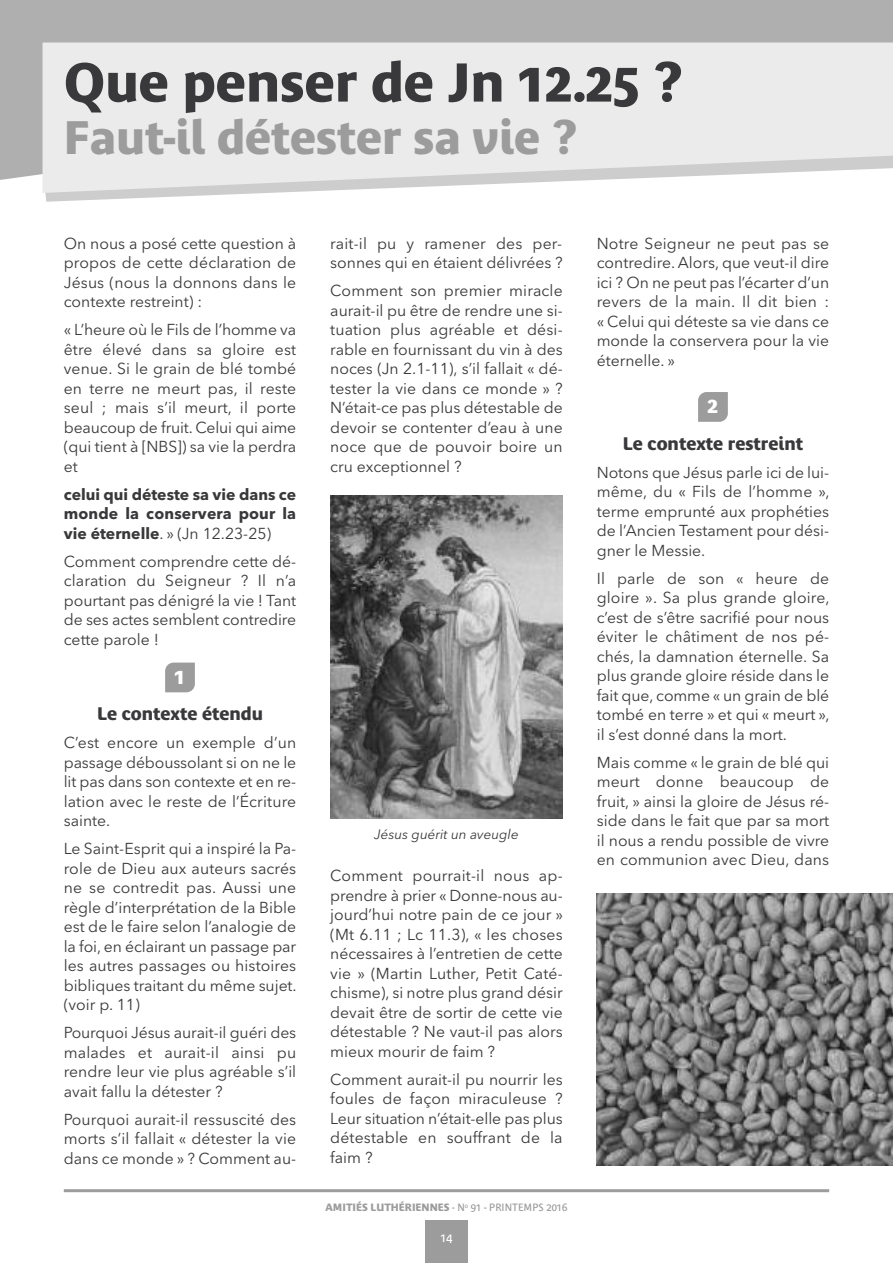
<style>
.page{position:relative;width:893px;height:1263px;background:#fff}
.page>*{position:absolute;margin:0;border:0;box-sizing:border-box;transform-origin:0 0}
.t1{font:700 54px "Bienvenue";color:#39383a}
.t2{font:700 46.5px "Bienvenue";color:#9c9c9c}
.t3{font:700 21px "Bienvenue";color:#fff}
.t4{font:700 18px "Bienvenue";color:#39383a}
.t5{font:15.75px/19.5px "Avenir Next";color:#39383a;text-align:justify}
.t6{font:700 15.75px/19.5px "Avenir Next";color:#39383a;text-align:justify}
.t7{font:italic 13.5px "Avenir Next";color:#39383a}
.t8{font:12px "Bienvenue";color:#fff}
.t9{font:700 10.5px "Bienvenue";color:#9c9c9c}
.s1{font-weight:400}
</style>
<div class="page">
<hr style="left:64px;top:1189px;width:765px;height:3px;background:#9c9c9c">
<div style="left:425px;top:1220px;width:43px;height:43px;background:#9c9c9c"></div>
<svg style="left:165px;top:663px;width:30px;height:29px"></svg>
<svg style="left:698px;top:392px;width:30px;height:30px"></svg>
<img style="left:330px;top:496px;width:233px;height:322px">
<svg style="left:45px;top:193px;width:217px;height:9px"></svg>
<div style="left:0;top:0;width:893px;height:180px;background:#b0afb0"></div>
<svg style="left:43px;top:43px;width:850px;height:150px;background:#eaeaea"></svg>
<img style="left:597px;top:893px;width:296px;height:272px">
<h1 class="t1" style="left:64px;top:51px;width:621px">Que penser de Jn 12.25 ?</h1>
<h2 class="t2" style="left:64px;top:110px;width:516px">Faut-il détester sa vie ?</h2>
<p class="t5" style="left:64px;top:233px;width:234px">On nous a posé cette question à propos de cette déclaration de Jésus (nous la donnons dans le contexte restreint) :</p>
<p class="t5" style="left:64px;top:319px;width:234px">« L’heure où le Fils de l’homme va être élevé dans sa gloire est venue. Si le grain de blé tombé en terre ne meurt pas, il reste seul ; mais s’il meurt, il porte beaucoup de fruit. Celui qui aime (qui tient à [NBS]) sa vie la perdra et</p>
<p class="t6" style="left:64px;top:484px;width:234px">celui qui déteste sa vie dans ce monde la conservera pour la vie éternelle<span class="s1">. » (Jn 12.23-25)</span></p>
<p class="t5" style="left:64px;top:551px;width:234px">Comment comprendre cette dé&shy;claration du Seigneur ? Il n’a pourtant pas dénigré la vie ! Tant de ses actes semblent contredire cette parole !</p>
<h3 class="t3" style="left:175px;top:664px;width:12px">1</h3>
<p class="t4" style="left:97px;top:703px;width:167px">Le contexte étendu</p>
<p class="t5" style="left:64px;top:732px;width:234px">C’est encore un exemple d’un passage déboussolant si on ne le lit pas dans son contexte et en re&shy;lation avec le reste de l’Écriture sainte.</p>
<p class="t5" style="left:64px;top:838px;width:234px">Le Saint-Esprit qui a inspiré la Pa&shy;role de Dieu aux auteurs sacrés ne se contredit pas. Aussi une règle d’interprétation de la Bible est de le faire selon l’analogie de la foi, en éclairant un passage par les autres passages ou histoires bibliques traitant du même sujet. (voir p. 11)</p>
<p class="t5" style="left:64px;top:1022px;width:234px">Pourquoi Jésus aurait-il guéri des malades et aurait-il ainsi pu rendre leur vie plus agréable s’il avait fallu la détester ?</p>
<p class="t5" style="left:64px;top:1109px;width:234px">Pourquoi aurait-il ressuscité des morts s’il fallait « détester la vie dans ce monde » ? Comment au-</p>
<p class="t5" style="left:330px;top:233px;width:234px">rait-il pu y ramener des per&shy;sonnes qui en étaient délivrées ?</p>
<p class="t5" style="left:330px;top:280px;width:234px">Comment son premier miracle aurait-il pu être de rendre une si&shy;tuation plus agréable et dési&shy;rable en fournissant du vin à des noces (Jn 2.1-11), s’il fallait « dé&shy;tester la vie dans ce monde » ?<br>N’était-ce pas plus détestable de devoir se contenter d’eau à une noce que de pouvoir boire un cru exceptionnel ?</p>
<p class="t7" style="left:374px;top:822px;width:146px">Jésus guérit un aveugle</p>
<p class="t5" style="left:330px;top:865px;width:234px">Comment pourrait-il nous ap&shy;prendre à prier « Donne-nous au&shy;jourd’hui notre pain de ce jour » (Mt 6.11 ; Lc 11.3), « les choses nécessaires à l’entretien de cette vie » (Martin Luther, Petit Caté&shy;chisme), si notre plus grand désir devait être de sortir de cette vie détestable ? Ne vaut-il pas alors mieux mourir de faim ?</p>
<p class="t5" style="left:330px;top:1069px;width:234px">Comment aurait-il pu nourrir les foules de façon miraculeuse ?<br>Leur situation n’était-elle pas plus détestable en souffrant de la faim ?</p>
<p class="t9" style="left:326px;top:1201px;width:243px">AMITIÉS LUTHÉRIENNES <span class="s1">- N</span><sup>o</sup> <span class="s1">91 - PRINTEMPS 2016</span></p>
<p class="t8" style="left:440px;top:1230px;width:13px">14</p>
<p class="t5" style="left:597px;top:233px;width:234px">Notre Seigneur ne peut pas se contredire. Alors, que veut-il dire ici ? On ne peut pas l’écarter d’un revers de la main. Il dit bien : « Celui qui déteste sa vie dans ce monde la conservera pour la vie éternelle. »</p>
<h3 class="t3" style="left:707px;top:393px;width:12px">2</h3>
<p class="t4" style="left:623px;top:433px;width:182px">Le contexte restreint</p>
<p class="t5" style="left:597px;top:462px;width:234px">Notons que Jésus parle ici de lui&shy;même, du « Fils de l’homme », terme emprunté aux prophéties de l’Ancien Testament pour dési&shy;gner le Messie.</p>
<p class="t5" style="left:597px;top:568px;width:234px">Il parle de son « heure de gloire ». Sa plus grande gloire, c’est de s’être sacrifié pour nous éviter le châtiment de nos pé&shy;chés, la damnation éternelle. Sa plus grande gloire réside dans le fait que, comme « un grain de blé tombé en terre » et qui « meurt », il s’est donné dans la mort.</p>
<p class="t5" style="left:597px;top:752px;width:234px">Mais comme « le grain de blé qui meurt donne beaucoup de fruit, » ainsi la gloire de Jésus ré&shy;side dans le fait que par sa mort il nous a rendu possible de vivre en communion avec Dieu, dans</p>
</div>
